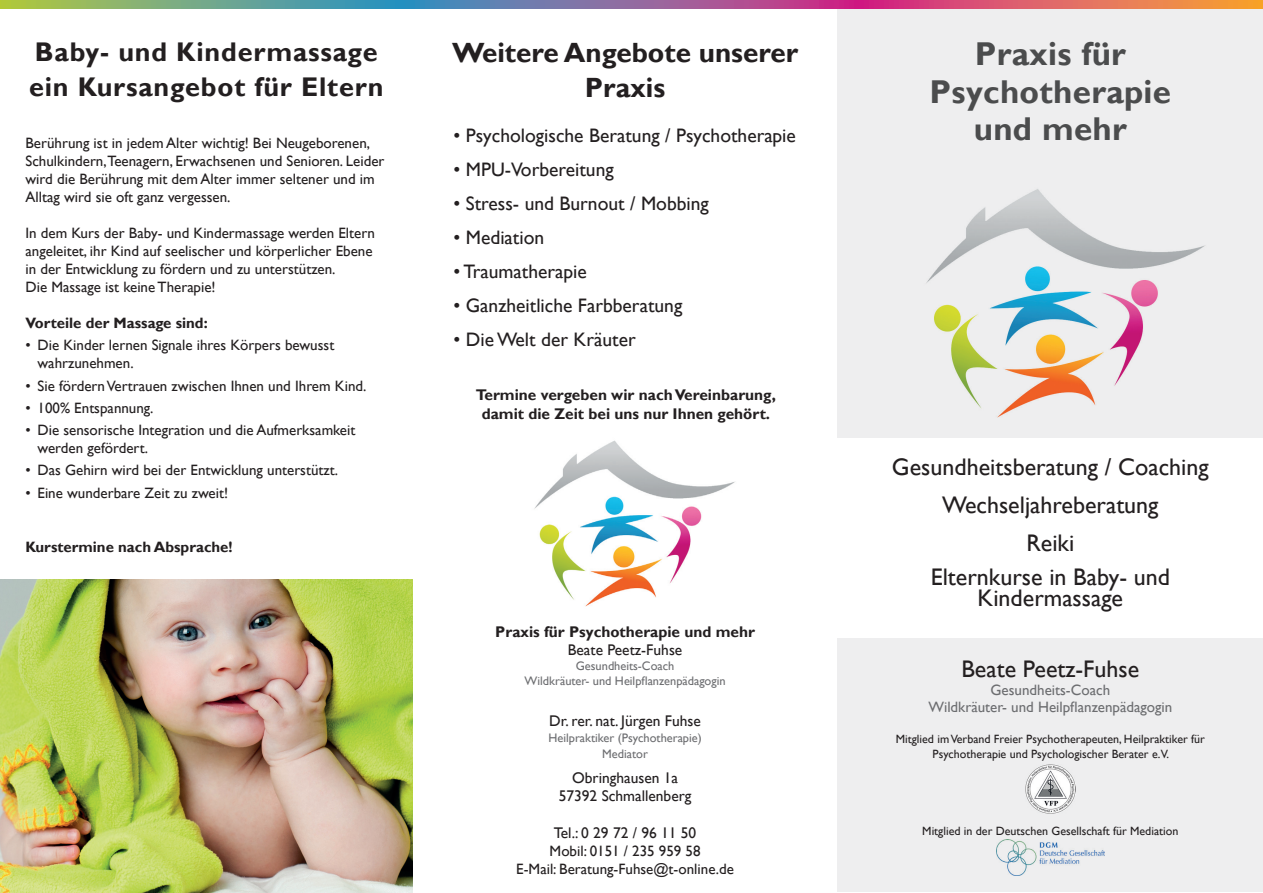
<style>
.page{position:relative;width:1263px;height:893px;background:#fff}
.page>*{position:absolute;margin:0;border:0;box-sizing:border-box;transform-origin:0 0}
.t1{font:700 33px/37.5px "Gill Sans";letter-spacing:.01em;color:#4b4c4d;text-align:center}
.t2{font:700 27.75px/35.5px "Gill Sans";color:#231f20;text-align:center}
.t3{font:700 27px/34.5px "Gill Sans";letter-spacing:.03em;color:#231f20}
.t4{font:24px/38px "Gill Sans";color:#231f20;text-align:center}
.t5{font:19.5px "Gill Sans";color:#231f20}
.t6{font:700 15.45px/18.6px "Gill Sans";color:#231f20;text-align:center}
.t7{font:15.45px/18.6px "Gill Sans";color:#231f20;text-align:center}
.t8{font:15px/18px "Gill Sans";color:#231f20}
.t9{font:15px/16.5px "Gill Sans";color:#6c6d70;text-align:center}
.t10{font:700 15px "Gill Sans";color:#231f20}
.t11{font:12.3px/14.9px "Gill Sans";color:#6c6d70;text-align:center}
.t12{font:12px/15px "Gill Sans";color:#231f20;text-align:center}
</style>
<div class="page">
<img style="left:534px;top:440px;width:201px;height:167px">
<img style="left:0;top:580px;width:412px;height:313px">
<div style="left:838px;top:0;width:425px;height:892px;background:#eeeeef"></div>
<div style="left:838px;top:438px;width:425px;height:200px;background:#fff"></div>
<img style="left:926px;top:189px;width:279px;height:229px">
<svg style="left:0;top:0;width:1263px;height:9px;background:#9e7b83"></svg>
<img style="left:1026px;top:764px;width:49px;height:49px">
<img style="left:997px;top:840px;width:107px;height:35px">
<h3 class="t3" style="left:29px;top:36px;width:356px">Baby- und Kindermassage ein Kursangebot für Eltern</h3>
<p class="t8" style="left:26px;top:134px;width:360px">Berührung ist in jedem Alter wichtig! Bei Neugeborenen, Schulkindern,Teenagern, Erwachsenen und Senioren. Leider wird die Berührung mit dem Alter immer seltener und im Alltag wird sie oft ganz vergessen.</p>
<p class="t8" style="left:26px;top:224px;width:351px">In dem Kurs der Baby- und Kindermassage werden Eltern angeleitet, ihr Kind auf seelischer und körperlicher Ebene in der Entwicklung zu fördern und zu unterstützen.<br>Die Massage ist keine Therapie!</p>
<p class="t10" style="left:26px;top:314px;width:184px">Vorteile der Massage sind:</p>
<p class="t8" style="left:38px;top:337px;width:298px;text-indent:-12px">• Die Kinder lernen Signale ihres Körpers bewusst wahrzunehmen.</p>
<p class="t8" style="left:26px;top:377px;width:342px">• Sie fördern Vertrauen zwischen Ihnen und Ihrem Kind.</p>
<p class="t8" style="left:26px;top:399px;width:130px">• 100% Entspannung.</p>
<p class="t8" style="left:38px;top:421px;width:319px;text-indent:-12px">• Die sensorische Integration und die Aufmerksamkeit werden gefördert.</p>
<p class="t8" style="left:26px;top:462px;width:314px">• Das Gehirn wird bei der Entwicklung unterstützt.</p>
<p class="t8" style="left:26px;top:484px;width:204px">• Eine wunderbare Zeit zu zweit!</p>
<p class="t10" style="left:26px;top:538px;width:209px">Kurstermine nach Absprache!</p>
<h2 class="t2" style="left:452px;top:35px;width:348px">Weitere Angebote unserer<br>Praxis</h2>
<h3 class="t5" style="left:453px;top:124px;width:344px">• Psychologische Beratung / Psychotherapie</h3>
<h3 class="t5" style="left:453px;top:158px;width:162px">• MPU-Vorbereitung</h3>
<h3 class="t5" style="left:453px;top:192px;width:257px">• Stress- und Burnout / Mobbing</h3>
<h3 class="t5" style="left:453px;top:226px;width:92px">• Mediation</h3>
<h3 class="t5" style="left:453px;top:260px;width:135px">• Traumatherapie</h3>
<h3 class="t5" style="left:453px;top:294px;width:230px">• Ganzheitliche Farbberatung</h3>
<h3 class="t5" style="left:453px;top:328px;width:184px">• Die Welt der Kräuter</h3>
<p class="t6" style="left:476px;top:386px;width:301px">Termine vergeben wir nach Vereinbarung, damit die Zeit bei uns nur Ihnen gehört.</p>
<p class="t6" style="left:495px;top:623px;width:261px">Praxis für Psychotherapie und mehr</p>
<p class="t7" style="left:568px;top:641px;width:116px">Beate Peetz-Fuhse</p>
<p class="t11" style="left:525px;top:658px;width:202px">Gesundheits-Coach<br>Wildkräuter- und Heilpflanzenpädagogin</p>
<p class="t7" style="left:549px;top:712px;width:153px">Dr. rer. nat. Jürgen Fuhse</p>
<p class="t11" style="left:548px;top:731px;width:155px;line-height:15.6px">Heilpraktiker (Psychotherapie)<br>Mediator</p>
<p class="t7" style="left:559px;top:768px;width:134px">Obringhausen 1a<br>57392 Schmallenberg</p>
<p class="t7" style="left:554px;top:824px;width:144px">Tel.: 0 29 72 / 96 11 50</p>
<p class="t8" style="left:516px;top:842px;width:219px;text-align:center">Mobil: 0151 / 235 959 58<br>E-Mail: Beratung-Fuhse@t-online.de</p>
<h1 class="t1" style="left:930px;top:36px;width:243px">Praxis für<br>Psychotherapie und mehr</h1>
<h3 class="t4" style="left:892px;top:449px;width:318px">Gesundheitsberatung / Coaching<br>Wechseljahreberatung<br>Reiki</h3>
<h3 class="t4" style="left:931px;top:567px;width:241px;line-height:21px">Elternkurse in Baby- und<br>Kindermassage</h3>
<h3 class="t4" style="left:961px;top:651px;width:179px">Beate Peetz-Fuhse</h3>
<p class="t9" style="left:928px;top:682px;width:245px">Gesundheits-Coach<br>Wildkräuter- und Heilpflanzenpädagogin</p>
<p class="t12" style="left:896px;top:732px;width:311px">Mitglied im Verband Freier Psychotherapeuten, Heilpraktiker für<br>Psychotherapie und Psychologischer Berater e.V.</p>
<p class="t12" style="left:922px;top:824px;width:258px">Mitglied in der Deutschen Gesellschaft für Mediation</p>
</div>
